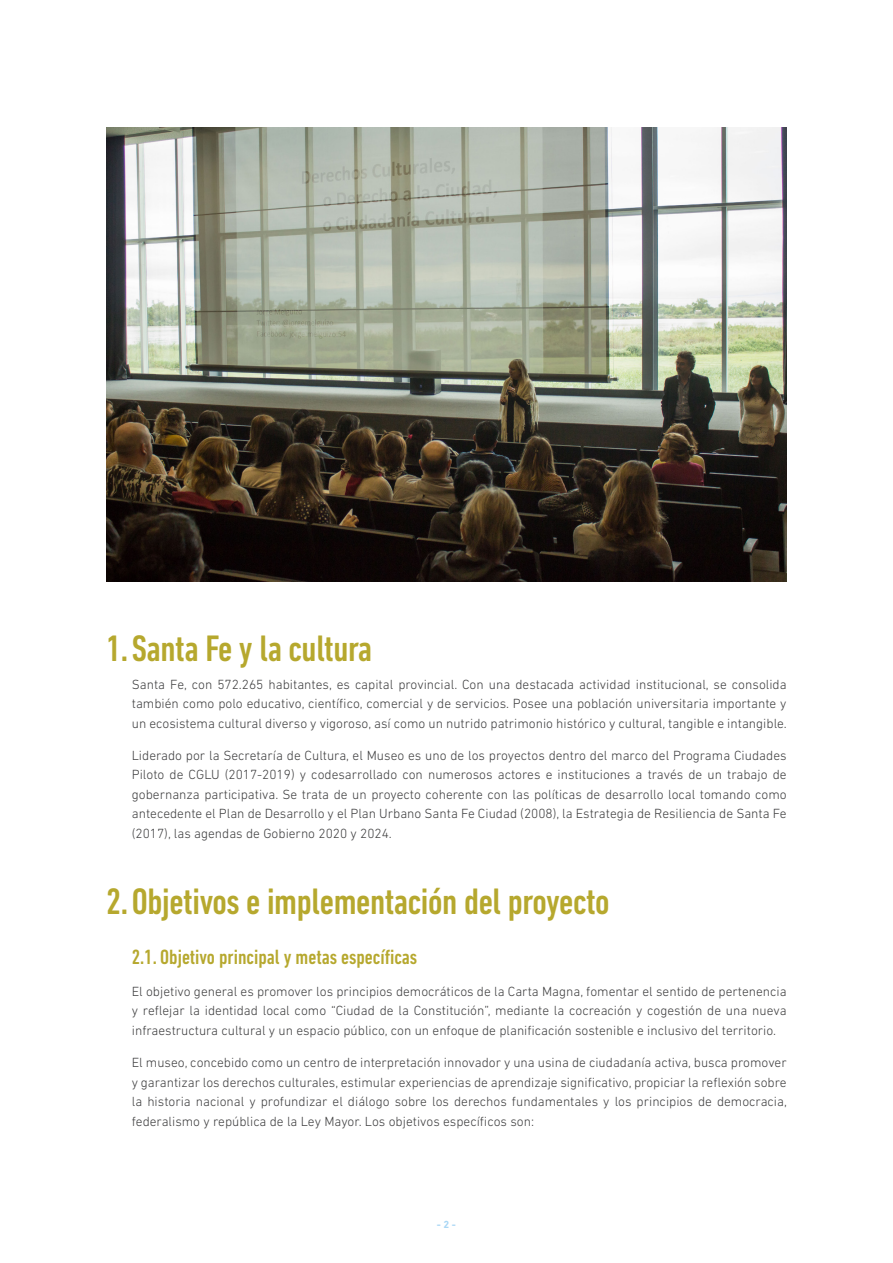
<style>
.page{position:relative;width:893px;height:1263px;background:#fff}
.page>*{position:absolute;margin:0;border:0;box-sizing:border-box;transform-origin:0 0}
.TITULAR_1{font:500 condensed 37.5px "DIN Next LT Pro";letter-spacing:-.01em;color:#b6a82e}
.Titular_1_1{font:500 condensed 21px "DIN Next LT Pro";color:#b6a82e}
.Text_Base{font:300 13.5px/19.5px "DIN Next LT Pro";color:#3e3e3f;text-align:justify}
.num_pg{font:700 10.5px "DIN Next LT Pro";color:#aad7f5}
</style>
<div class="page">
<img style="left:106px;top:128px;width:681px;height:453px">
<p class="TITULAR_1" style="left:106px;top:627px;width:267px">1.Santa Fe y la cultura</p>
<p class="Text_Base" style="left:132px;top:674px;width:657px">Santa Fe, con 572.265 habitantes, es capital provincial. Con una destacada actividad institucional, se consolida también como polo educativo, científico, comercial y de servicios. Posee una población universitaria importante y un ecosistema cultural diverso y vigoroso, así como un nutrido patrimonio histórico y cultural, tangible e intangible.</p>
<p class="Text_Base" style="left:132px;top:745px;width:656px">Liderado por la Secretaría de Cultura, el Museo es uno de los proyectos dentro del marco del Programa Ciudades Piloto de CGLU (2017-2019) y codesarrollado con numerosos actores e instituciones a través de un trabajo de gobernanza participativa. Se trata de un proyecto coherente con las políticas de desarrollo local tomando como antecedente el Plan de Desarrollo y el Plan Urbano Santa Fe Ciudad (2008), la Estrategia de Resiliencia de Santa Fe (2017), las agendas de Gobierno 2020 y 2024.</p>
<p class="TITULAR_1" style="left:106px;top:880px;width:505px">2.Objetivos e implementación del proyecto</p>
<p class="Titular_1_1" style="left:132px;top:944px;width:287px">2.1. Objetivo principal y metas específicas</p>
<p class="Text_Base" style="left:132px;top:981px;width:656px">El objetivo general es promover los principios democráticos de la Carta Magna, fomentar el sentido de pertenencia y reflejar la identidad local como “Ciudad de la Constitución”, mediante la cocreación y cogestión de una nueva infraestructura cultural y un espacio público, con un enfoque de planificación sostenible e inclusivo del territorio.</p>
<p class="Text_Base" style="left:132px;top:1052px;width:657px">El museo, concebido como un centro de interpretación innovador y una usina de ciudadanía activa, busca promover y garantizar los derechos culturales, estimular experiencias de aprendizaje significativo, propiciar la reflexión sobre la historia nacional y profundizar el diálogo sobre los derechos fundamentales y los principios de democracia, federalismo y república de la Ley Mayor. Los objetivos específicos son:</p>
<p class="num_pg" style="left:437px;top:1218px;width:21px">- 2 -</p>
</div>
